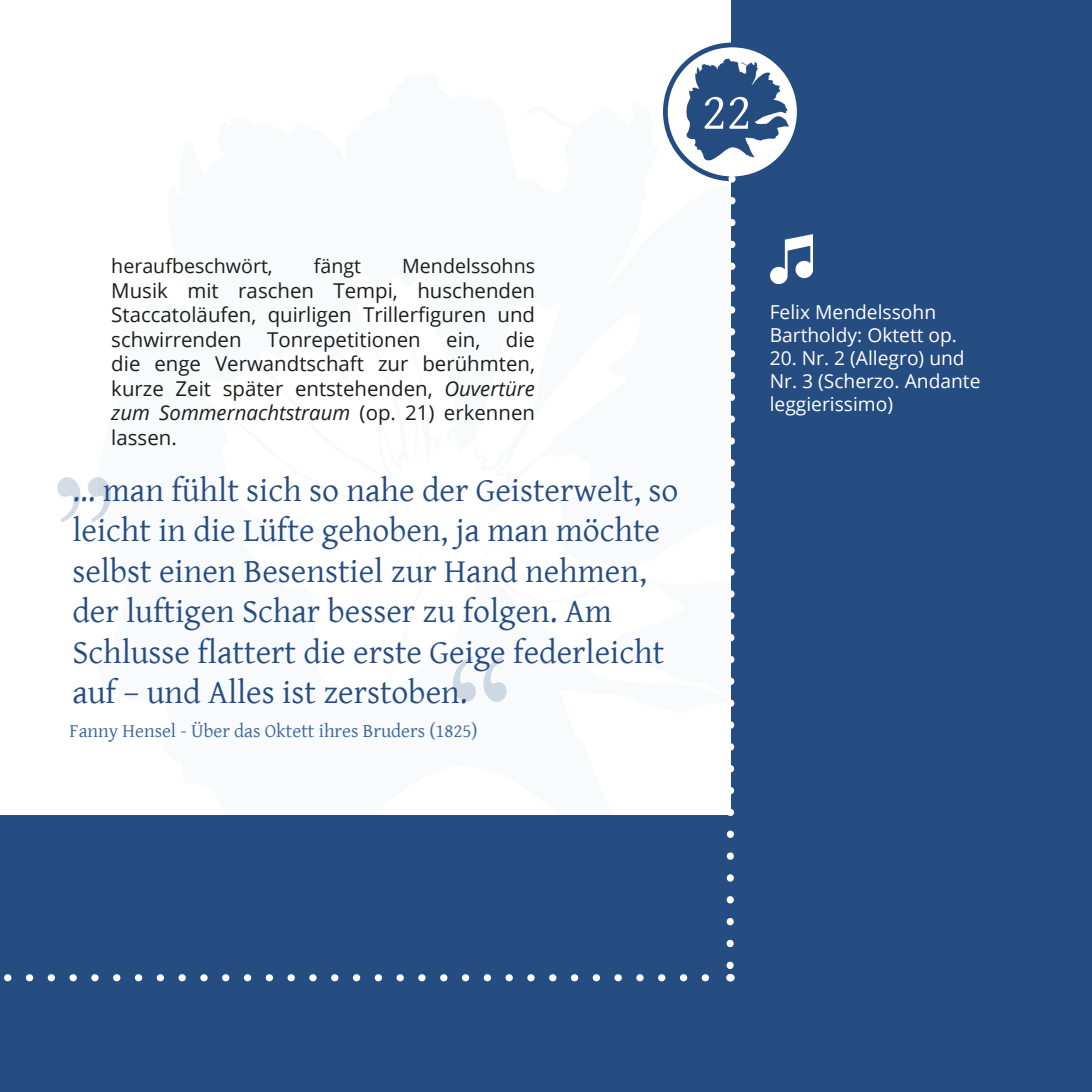
<style>
.page{position:relative;width:1092px;height:1092px;background:#fff}
.page>*{position:absolute;margin:0;border:0;box-sizing:border-box;transform-origin:0 0}
.t1{font:52.75px "Gentium Basic";color:#fff}
.t2{font:33.75px/40.2px "Gentium Basic";color:#264d81}
.t3{font:20.5px/24.5px "Open Sans";color:#1d1d1b;text-align:justify}
.t4{font:19.5px "Open Sans";color:#1d1d1b}
.t5{font:19.25px/23px "Open Sans";color:#fff}
.t6{font:19.25px "Gentium Basic";color:#38659e}
.s1{font-style:italic}
</style>
<div class="page">
<div style="left:0;top:815px;width:1091px;height:276px;background:#264d81"></div>
<div style="left:731px;top:0;width:360px;height:1091px;background:#264d81"></div>
<svg style="left:665px;top:45px;width:134px;height:134px"></svg>
<img style="left:683px;top:58px;width:95px;height:6px">
<img style="left:663px;top:64px;width:150px;height:840px">
<img style="left:770px;top:234px;width:42px;height:50px">
<img style="left:453px;top:656px;width:54px;height:46px">
<img style="left:57px;top:477px;width:54px;height:46px">
<h1 class="t1" style="left:701px;top:73px;width:51px">22</h1>
<p class="t4" style="left:111px;top:253px;width:163px">heraufbeschwört,</p>
<p class="t4" style="left:314px;top:253px;width:49px">fängt</p>
<p class="t4" style="left:402px;top:253px;width:134px">Mendelssohns</p>
<p class="t3" style="left:111px;top:277px;width:425px">Musik mit raschen Tempi, huschenden Staccatoläufen, quirligen Trillerfiguren und schwirrenden Tonrepetitionen ein, die die enge Verwandtschaft zur berühmten, kurze Zeit später entstehenden, <span class="s1">Ouvertüre zum Sommernachtstraum</span> (op. 21) erkennen lassen.</p>
<p class="t2" style="left:72px;top:469px;width:607px">... man fühlt sich so nahe der Geisterwelt, so leicht in die Lüfte gehoben, ja man möchte selbst einen Besenstiel zur Hand nehmen, der luftigen Schar besser zu folgen. Am Schlusse flattert die erste Geige federleicht auf – und Alles ist zerstoben.</p>
<p class="t6" style="left:70px;top:716px;width:409px">Fanny Hensel - Über das Oktett ihres Bruders (1825)</p>
<p class="t5" style="left:769px;top:300px;width:189px">Felix Mendelssohn<br>Bartholdy: Oktett op.</p>
<p class="t5" style="left:769px;top:346px;width:212px">20. Nr. 2 (Allegro) und<br>Nr. 3 (Scherzo. Andante leggierissimo)</p>
</div>
